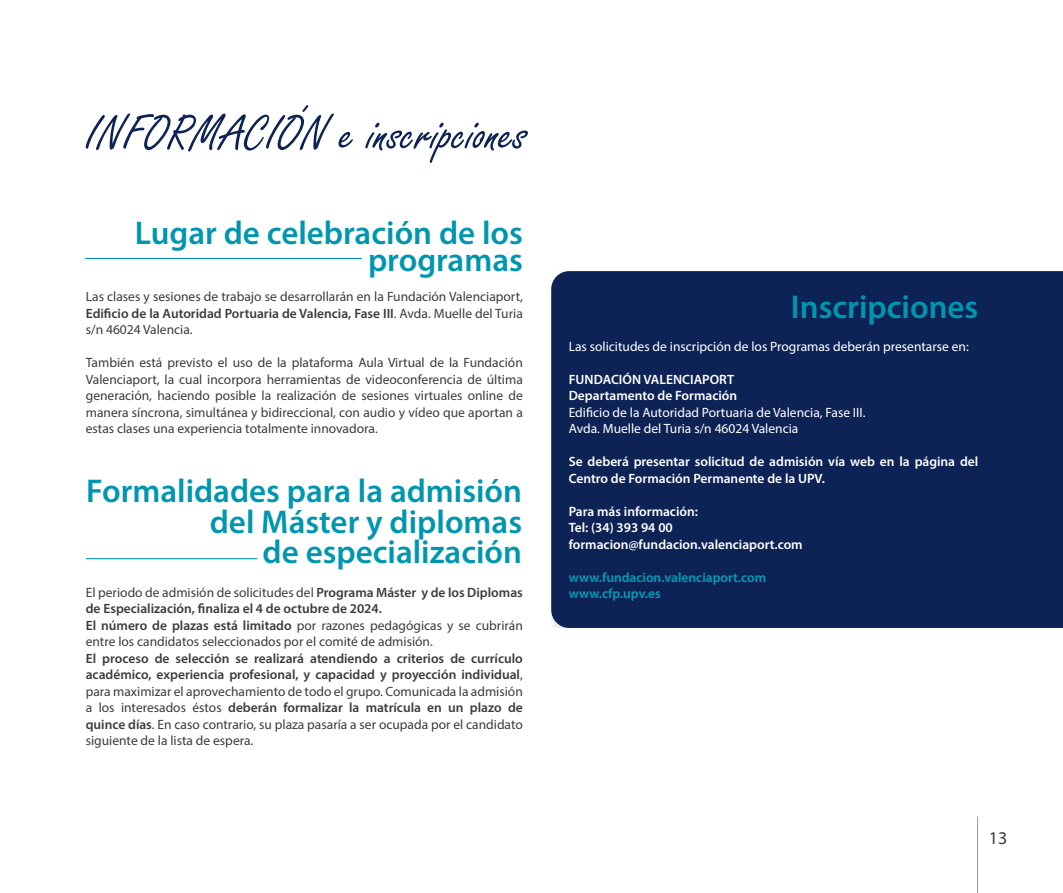
<style>
.page{position:relative;width:1063px;height:893px;background:#fff}
.page>*{position:absolute;margin:0;border:0;box-sizing:border-box;transform-origin:0 0}
.t1{font:52.5px "Freestyle Script";color:#0d2355}
.t2{font:600 33px/30.8px "Myriad Pro";color:#0096af;text-align:right}
.t3{font:18px "Myriad Pro";color:#3c3c3b}
.t4{font:13.5px/16.5px "Myriad Pro";color:#3c3c3b;text-align:justify}
.t5{font:600 13.5px/16.5px "Myriad Pro";color:#3c3c3b;text-align:justify}
.t6{font:600 13.5px/16.5px "Myriad Pro";color:#fff}
.t7{font:13.5px/16.5px "Myriad Pro";color:#fff}
.t8{font:600 13.5px/16.5px "Myriad Pro";color:#00a0b7}
.s1{font-weight:600}
.s2{font-weight:400}
</style>
<div class="page">
<hr style="left:977px;top:816px;width:1px;height:77px;background:#9d9d9c">
<hr style="left:85px;top:258px;width:277px;height:1px;background:#0096af">
<hr style="left:86px;top:558px;width:171px;height:1px;background:#0096af">
<div style="left:551px;top:271px;width:512px;height:357px;background:#0d2355"></div>
<h1 class="t1" style="left:86px;top:105px;width:443px">INFORMACIÓN e inscripciones</h1>
<h2 class="t2" style="left:135px;top:218px;width:389px;line-height:27px">Lugar de celebración de los programas</h2>
<p class="t4" style="left:86px;top:288px;width:439px">Las clases y sesiones de trabajo se desarrollarán en la Fundación Valenciaport, <span class="s1">Edificio de la Autoridad Portuaria de Valencia, Fase III</span>. Avda. Muelle del Turia s/n 46024 Valencia.</p>
<p class="t4" style="left:86px;top:354px;width:439px">También está previsto el uso de la plataforma Aula Virtual de la Fundación Valenciaport, la cual incorpora herramientas de videoconferencia de última generación, haciendo posible la realización de sesiones virtuales online de manera síncrona, simultánea y bidireccional, con audio y vídeo que aportan a estas clases una experiencia totalmente innovadora.</p>
<h2 class="t2" style="left:86px;top:474px;width:437px">Formalidades para la admisión del Máster y diplomas<br>de especialización</h2>
<p class="t4" style="left:86px;top:584px;width:439px;text-align:left">El periodo de admisión de solicitudes del <span class="s1">Programa Máster y de los Diplomas de Especialización, finaliza el 4 de octubre de 2024.<br>El número de plazas está limitado</span> por razones pedagógicas y se cubrirán entre los candidatos seleccionados por el comité de admisión.</p>
<p class="t5" style="left:86px;top:650px;width:439px">El proceso de selección se realizará atendiendo a criterios de currículo académico, experiencia profesional, y capacidad y proyección individual<span class="s2">, para maximizar el aprovechamiento de todo el grupo. Comunicada la admisión a los interesados éstos</span> deberán formalizar la matrícula en un plazo de quince días<span class="s2">. En caso contrario, su plaza pasaría a ser ocupada por el candidato siguiente de la lista de espera.</span></p>
<h2 class="t2" style="left:791px;top:290px;width:189px">Inscripciones</h2>
<p class="t7" style="left:569px;top:338px;width:402px">Las solicitudes de inscripción de los Programas deberán presentarse en:</p>
<p class="t6" style="left:569px;top:371px;width:170px">FUNDACIÓN VALENCIAPORT<br>Departamento de Formación</p>
<p class="t7" style="left:569px;top:404px;width:298px">Edificio de la Autoridad Portuaria de Valencia, Fase III.<br>Avda. Muelle del Turia s/n 46024 Valencia</p>
<p class="t6" style="left:569px;top:453px;width:411px">Se deberá presentar solicitud de admisión vía web en la página del<br>Centro de Formación Permanente de la UPV.</p>
<p class="t6" style="left:569px;top:503px;width:236px">Para más información:<br>Tel: (34) 393 94 00 formacion@fundacion.valenciaport.com</p>
<p class="t8" style="left:569px;top:569px;width:199px">www.fundacion.valenciaport.com www.cfp.upv.es</p>
<h3 class="t3" style="left:989px;top:827px;width:20px">13</h3>
</div>
